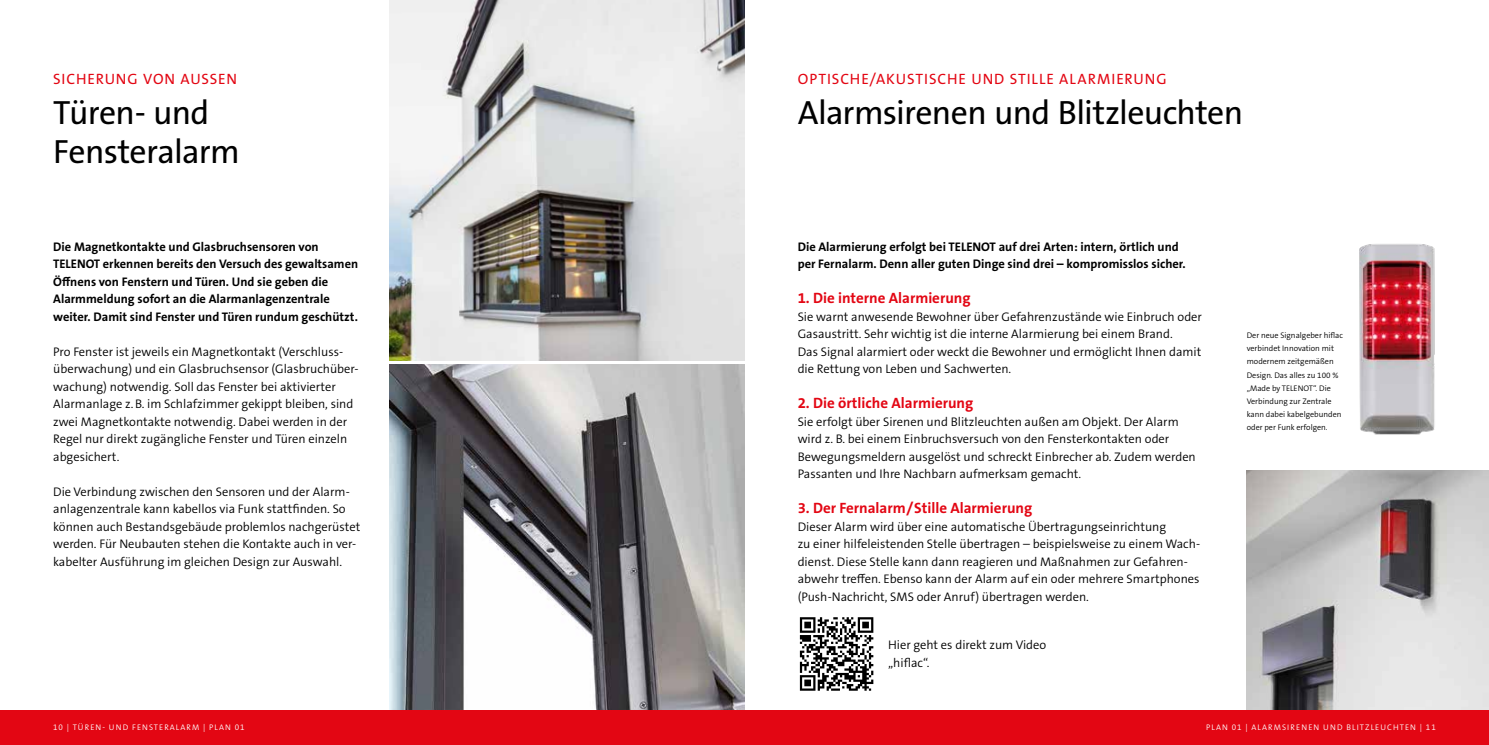
<style>
.page{position:relative;width:1489px;height:745px;background:#fff}
.page>*{position:absolute;margin:0;border:0;box-sizing:border-box;transform-origin:0 0}
.t1{font:33.75px/39.4px "The Sans B Plus W5 Plain";letter-spacing:-.02em;color:#000}
.t2{font:700 15px "The Sans B Plus W7";color:#e30613}
.t3{font:15px "The Sans B Plus W5 Plain";letter-spacing:.06em;color:#e30613}
.t4{font:300 12.5px/17.5px "The Sans B Plus W4";color:#000}
.t5{font:700 12.5px/17.5px "The Sans B Plus W7";color:#000}
.t6{font:300 8.12px/13.1px "The Sans B Plus W4";color:#000}
.t7{font:300 8.12px "The Sans B Plus W4";letter-spacing:.135em;color:#fff}
</style>
<div class="page">
<img style="left:389px;top:364px;width:355px;height:346px">
<img style="left:389px;top:0;width:355px;height:360px">
<img style="left:1246px;top:470px;width:242px;height:240px">
<img style="left:1359px;top:244px;width:76px;height:191px">
<svg style="left:799px;top:617px;width:75px;height:74px"></svg>
<svg style="left:799px;top:617px;width:74px;height:73px"></svg>
<div style="left:0;top:710px;width:744px;height:34px;background:#e30613"></div>
<div style="left:744px;top:710px;width:744px;height:34px;background:#e30613"></div>
<p class="t3" style="left:53px;top:69px;width:185px">SICHERUNG VON AUSSEN</p>
<h1 class="t1" style="left:53px;top:92px;width:188px">Türen- und<br>Fensteralarm</h1>
<p class="t5" style="left:53px;top:237px;width:306px">Die Magnetkontakte und Glasbruchsensoren von TELENOT erkennen bereits den Versuch des gewaltsamen Öffnens von Fenstern und Türen. Und sie geben die Alarmmeldung sofort an die Alarmanlagenzentrale weiter. Damit sind Fenster und Türen rundum geschützt.</p>
<p class="t4" style="left:53px;top:342px;width:307px">Pro Fenster ist jeweils ein Magnetkontakt (Verschluss&shy;überwachung) und ein Glasbruchsensor (Glasbruchüber&shy;wachung) notwendig. Soll das Fenster bei aktivierter Alarmanlage z.B. im Schlafzimmer gekippt bleiben, sind zwei Magnetkontakte notwendig. Dabei werden in der Regel nur direkt zugängliche Fenster und Türen einzeln abgesichert.</p>
<p class="t4" style="left:53px;top:482px;width:309px">Die Verbindung zwischen den Sensoren und der Alarm&shy;anlagenzentrale kann kabellos via Funk stattfinden. So können auch Bestandsgebäude problemlos nachgerüstet werden. Für Neubauten stehen die Kontakte auch in ver&shy;kabelter Ausführung im gleichen Design zur Auswahl.</p>
<p class="t3" style="left:797px;top:69px;width:370px">OPTISCHE/AKUSTISCHE UND STILLE ALARMIERUNG</p>
<h1 class="t1" style="left:797px;top:92px;width:447px">Alarmsirenen und Blitzleuchten</h1>
<p class="t5" style="left:797px;top:237px;width:389px">Die Alarmierung erfolgt bei TELENOT auf drei Arten: intern, örtlich und per Fernalarm. Denn aller guten Dinge sind drei – kompromisslos sicher.</p>
<p class="t2" style="left:797px;top:288px;width:174px">1. Die interne Alarmierung</p>
<p class="t4" style="left:797px;top:307px;width:406px">Sie warnt anwesende Bewohner über Gefahrenzustände wie Einbruch oder Gasaustritt. Sehr wichtig ist die interne Alarmierung bei einem Brand.<br>Das Signal alarmiert oder weckt die Bewohner und ermöglicht Ihnen damit die Rettung von Leben und Sachwerten.</p>
<p class="t2" style="left:797px;top:393px;width:177px">2. Die örtliche Alarmierung</p>
<p class="t4" style="left:797px;top:412px;width:399px">Sie erfolgt über Sirenen und Blitzleuchten außen am Objekt. Der Alarm wird z. B. bei einem Einbruchsversuch von den Fensterkontakten oder Bewegungsmeldern ausgelöst und schreckt Einbrecher ab. Zudem werden Passanten und Ihre Nachbarn aufmerksam gemacht.</p>
<p class="t2" style="left:797px;top:498px;width:236px">3. Der Fernalarm/Stille Alarmierung</p>
<p class="t4" style="left:797px;top:517px;width:404px">Dieser Alarm wird über eine automatische Übertragungseinrichtung<br>zu einer hilfeleistenden Stelle übertragen – beispielsweise zu einem Wach&shy;dienst. Diese Stelle kann dann reagieren und Maßnahmen zur Gefahren&shy;abwehr treffen. Ebenso kann der Alarm auf ein oder mehrere Smartphones (Push-Nachricht, SMS oder Anruf) übertragen werden.</p>
<p class="t4" style="left:888px;top:635px;width:160px">Hier geht es direkt zum Video „hiflac“.</p>
<p class="t6" style="left:1246px;top:328px;width:98px">Der neue Signalgeber hiflac verbindet Innovation mit modernem zeitgemäßen<br>Design. Das alles zu 100 % „Made by TELENOT“. Die<br>Verbindung zur Zentrale kann dabei kabelgebunden oder per Funk erfolgen.</p>
<p class="t7" style="left:53px;top:721px;width:193px">10 | TÜREN- UND FENSTERALARM | PLAN 01</p>
<p class="t7" style="left:1206px;top:721px;width:231px">PLAN 01 | ALARMSIRENEN UND BLITZLEUCHTEN | 11</p>
</div>
